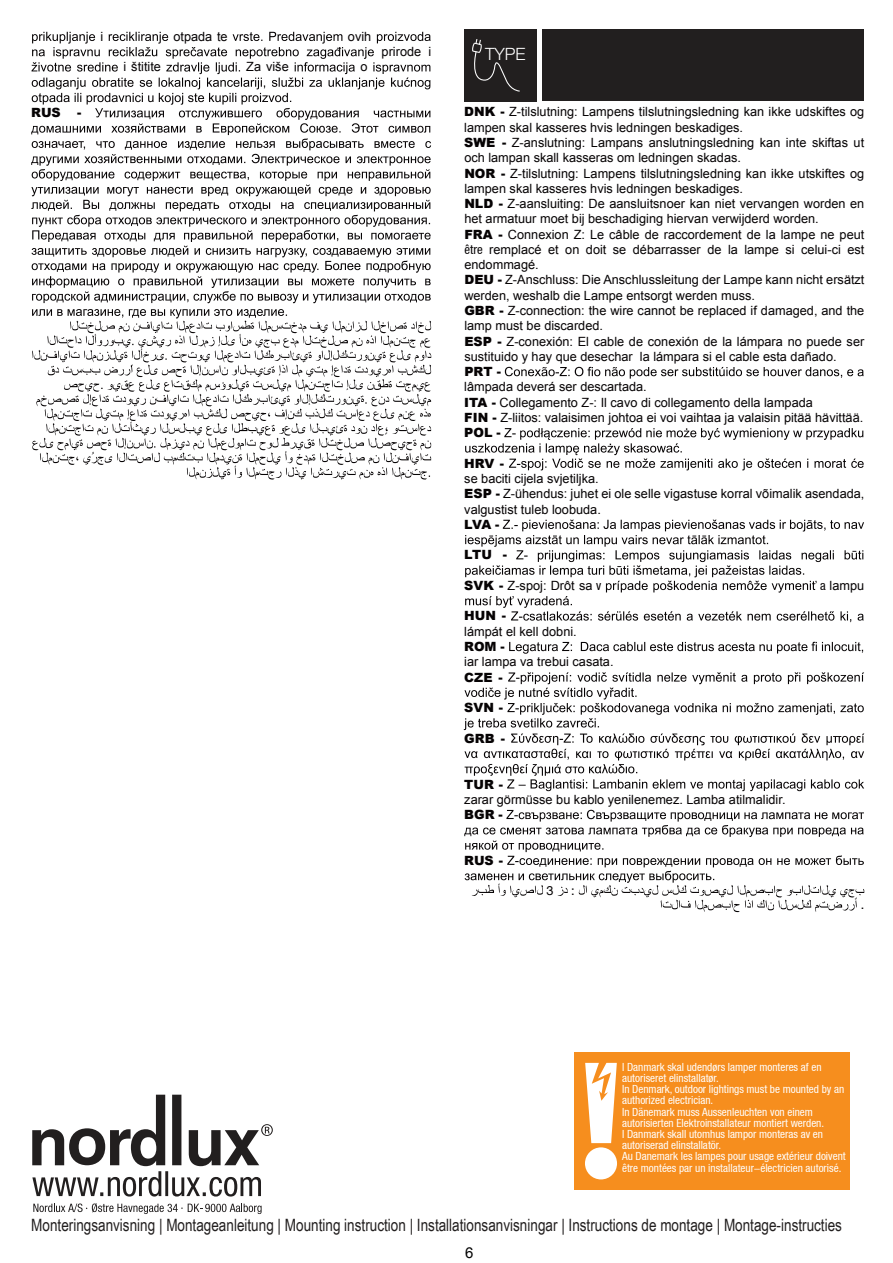
<style>
.page{position:relative;width:893px;height:1263px;background:#fff}
.page>*{position:absolute;margin:0;border:0;box-sizing:border-box;transform-origin:0 0}
.t1{font:16.95px "Arial Narrow";color:#221f1f}
.t2{font:300 16.95px "Helvetica Neue";color:#fff}
.t3{font:15px "Arial";color:#030303}
.t4{font:12.75px/15.3px "Arial";color:#060304}
.t5{font:900 12.75px "Arial";color:#060304}
.t6{font:12.75px "Helvetica Neue LT";color:#060304}
.t7{font:condensed 11.25px/11.2px "Helvetica Neue LT";color:#fff}
.s1{font-weight:900}
.s2{font-family:"Helvetica Neue LT";font-stretch:condensed}
</style>
<div class="page">
<svg style="left:31px;top:32px;width:400px;height:271px"></svg>
<svg style="left:32px;top:309px;width:399px;height:171px"></svg>
<svg style="left:32px;top:1095px;width:241px;height:102px"></svg>
<svg style="left:33px;top:1203px;width:229px;height:11px"></svg>
<svg style="left:505px;top:367px;width:359px;height:12px"></svg>
<svg style="left:465px;top:428px;width:399px;height:42px"></svg>
<svg style="left:465px;top:520px;width:399px;height:102px"></svg>
<svg style="left:509px;top:642px;width:354px;height:12px"></svg>
<svg style="left:464px;top:672px;width:400px;height:119px"></svg>
<svg style="left:464px;top:810px;width:400px;height:102px"></svg>
<div style="left:464px;top:29px;width:72px;height:72px;background:#221f1f"></div>
<div style="left:542px;top:29px;width:322px;height:72px;background:#221f1f"></div>
<svg style="left:472px;top:39px;width:48px;height:53px"></svg>
<div style="left:574px;top:1052px;width:276px;height:138px;background:#f68e1e"></div>
<svg style="left:585px;top:1063px;width:32px;height:80px"></svg>
<div style="left:585px;top:1147px;width:32px;height:32px;background:#fff;border-radius:50%"></div>
<p class="t4" style="left:100px;top:29px;width:4px">i</p>
<p class="t4" style="left:173px;top:29px;width:56px">otpada te</p>
<p class="t4" style="left:348px;top:29px;width:25px">ovih</p>
<p class="t4" style="left:123px;top:59px;width:39px">i štitite</p>
<p class="t4" style="left:246px;top:59px;width:44px">Za više</p>
<p class="t4" style="left:360px;top:59px;width:9px">o</p>
<p class="t4" style="left:382px;top:44px;width:51px">prirode i</p>
<h1 class="t2" style="left:485px;top:44px;width:42px">TYPE</h1>
<p class="t5" style="left:31px;top:103px;width:31px">RUS</p>
<p class="t5" style="left:77px;top:103px;width:6px">-</p>
<p class="t4" style="left:464px;top:104px;width:402px"><span class="s1">DNK -</span> Z-tilslutning: Lampens tilslutningsledning kan ikke udskiftes og lampen skal kasseres hvis ledningen beskadiges.<br><span class="s1">SWE -</span> Z-anslutning: Lampans anslutningsledning kan inte skiftas ut och lampan skall kasseras om ledningen skadas.<br><span class="s1">NOR -</span> Z-tilslutning: Lampens tilslutningsledning kan ikke utskiftes og lampen skal kasseres hvis ledningen beskadiges.<br><span class="s1">NLD -</span> Z-aansluiting: De aansluitsnoer kan niet vervangen worden en het armatuur moet bij beschadiging hiervan verwijderd worden.<br><span class="s1">FRA -</span> Connexion Z: Le câble de raccordement de la lampe ne peut <span class="s2">être</span> remplacé et on doit se débarrasser de la lampe si celui-ci est endommagé.<br><span class="s1">DEU -</span> Z-Anschluss: Die Anschlussleitung der Lampe kann nicht ersätzt werden, weshalb die Lampe entsorgt werden muss.<br><span class="s1">GBR -</span> Z-connection: the wire cannot be replaced if damaged, and the lamp must be discarded.<br><span class="s1">ESP -</span> Z-conexión: El cable de conexión de la lámpara no puede ser sustituido y hay que desechar la lámpara si el cable esta dañado.</p>
<p class="t5" style="left:464px;top:362px;width:38px">PRT -</p>
<p class="t4" style="left:464px;top:379px;width:400px">lâmpada deverá ser descartada.<br><span class="s1">ITA -</span> Collegamento Z-: Il cavo di collegamento della lampada<br><span class="s1">FIN -</span> Z-liitos: valaisimen johtoa ei voi vaihtaa ja valaisin pitää hävittää.<br><span class="s1">POL -</span></p>
<p class="t5" style="left:464px;top:454px;width:41px">HRV -</p>
<p class="t4" style="left:464px;top:471px;width:402px">se baciti cijela svjetiljka.<br><span class="s1">ESP -</span> Z-ühendus: juhet ei ole selle vigastuse korral võimalik asendada, valgustist tuleb loobuda.</p>
<p class="t5" style="left:464px;top:515px;width:37px">LVA -</p>
<p class="t5" style="left:464px;top:546px;width:44px">LTU -</p>
<p class="t4" style="left:464px;top:578px;width:139px"><span class="s1">SVK -</span> Z-spoj: Drôt sa <span class="s2">v</span></p>
<p class="t4" style="left:820px;top:578px;width:46px"><span class="s2">a</span> lampu</p>
<p class="t5" style="left:464px;top:607px;width:43px">HUN -</p>
<p class="t4" style="left:464px;top:624px;width:114px">lámpát el kell dobni.</p>
<p class="t5" style="left:464px;top:637px;width:42px">ROM -</p>
<p class="t4" style="left:464px;top:654px;width:151px">iar lampa va trebui casata.</p>
<p class="t5" style="left:464px;top:668px;width:40px">CZE -</p>
<p class="t5" style="left:464px;top:698px;width:40px">SVN -</p>
<p class="t5" style="left:464px;top:729px;width:42px">GRB -</p>
<p class="t5" style="left:464px;top:775px;width:40px">TUR -</p>
<p class="t4" style="left:464px;top:792px;width:323px">zarar görmüsse bu kablo yenilenemez. Lamba atilmalidir.</p>
<p class="t5" style="left:464px;top:805px;width:40px">BGR -</p>
<p class="t5" style="left:464px;top:851px;width:40px">RUS -</p>
<p class="t6" style="left:546px;top:883px;width:9px">3</p>
<p class="t6" style="left:571px;top:883px;width:5px">:</p>
<p class="t6" style="left:861px;top:897px;width:5px">.</p>
<p class="t7" style="left:622px;top:1061px;width:225px">I Danmark skal udendørs lamper monteres af en autoriseret elinstallatør.<br>In Denmark, outdoor lightings must be mounted by an authorized electrician.<br>In Dänemark muss Aussenleuchten von einem autorisierten Elektroinstallateur montiert werden.<br>I Danmark skall utomhus lampor monteras av en autoriserad elinstallatör.<br>Au Danemark les lampes pour usage extérieur doivent être montées par un installateur-électricien autorisé.</p>
<h1 class="t1" style="left:31px;top:1212px;width:812px">Monteringsanvisning | Montageanleitung | Mounting instruction | Installationsanvisningar | Instructions de montage | Montage-instructies</h1>
<p class="t3" style="left:465px;top:1243px;width:10px">6</p>
</div>
